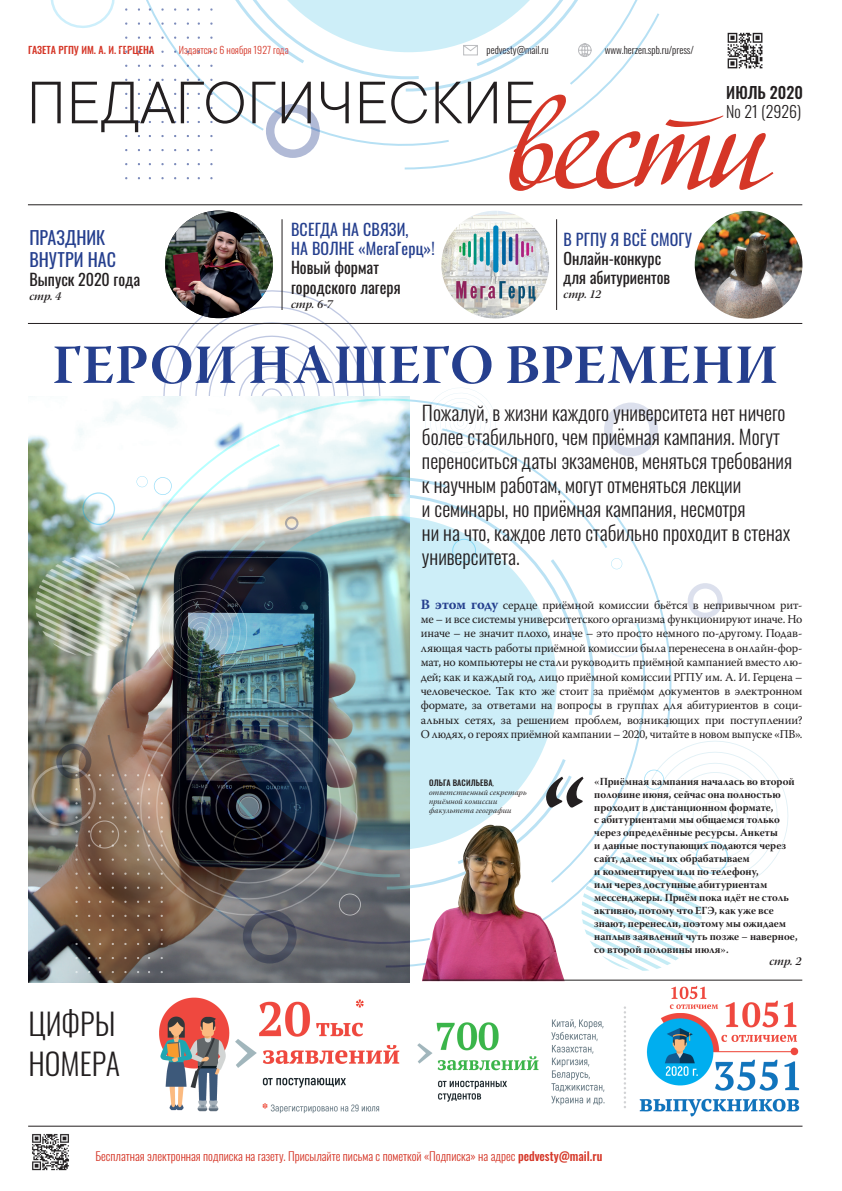
<style>
.page{position:relative;width:842px;height:1191px;background:#fff}
.page>*{position:absolute;margin:0;border:0;box-sizing:border-box;transform-origin:0 0}
.t1{font:120px "Adventure C";letter-spacing:-.05em;color:#d53627}
.t2{font:300 66px "TT Commons";color:#231f20}
.Заголовок_1{font:55px "Warnock Pro Bold Subh";letter-spacing:.015em;color:#253f8e}
.Лид_01{font:300 30px/40px "Oswald";color:#231f20}
.Лид_01-2{font:300 20px/24px "Oswald";color:#231f20}
.Анонс{font:18px/21.6px "Oswald";color:#253f8e}
.Анонс-2{font:16px/19.2px "Oswald";color:#231f20}
.t3{font:16px/19.2px "Oswald";letter-spacing:.01em;color:#253f8e}
.t4{font:300 16px "Oswald";color:#231f20}
.t5{font:500 16px "Oswald";color:#231f20}
.Основной_текст_1{font:12px/14.4px "Warnock Pro";letter-spacing:-.015em;color:#231f20;text-align:justify}
.t6{font:300 12px "Oswald";color:#d53627}
.Анонс-3{font:12px "Warnock Pro Semibold It Subh";color:#231f20}
.Персоналия{font:12px "Warnock Pro Semibold It Subh";color:#231f20}
.Боковой_коммент{font:10.8px/13px "Warnock Pro Bold Subh";color:#231f20}
.t7{font:300 10px "Oswald";color:#231f20}
.t8{font:500 10px "Oswald";color:#d53627}
.t9{font:300 10px "Oswald";color:#d53627}
.Персоналия-2{font:8px/9px "Warnock Pro It Subh";letter-spacing:.015em;color:#231f20}
.s1{font-weight:700;font-size:14px;color:#253f8e}
.s2{font-family:"Oswald";font-weight:500}
.s3{font-weight:500}
</style>
<div class="page">
<img style="left:32px;top:1134px;width:37px;height:37px">
<img style="left:727px;top:32px;width:36px;height:37px">
<hr style="left:28px;top:1125px;width:774px;height:1px;background:#231f20">
<svg style="left:162px;top:289px;width:220px;height:108px"></svg>
<svg style="left:125px;top:0;width:535px;height:170px"></svg>
<svg style="left:50px;top:0;width:88px;height:53px"></svg>
<svg style="left:198px;top:0;width:416px;height:165px"></svg>
<img style="left:28px;top:416px;width:382px;height:566px">
<img style="left:159px;top:997px;width:641px;height:120px">
<svg style="left:437px;top:387px;width:47px;height:10px"></svg>
<svg style="left:82px;top:492px;width:25px;height:33px"></svg>
<svg style="left:688px;top:583px;width:35px;height:35px"></svg>
<img style="left:107px;top:397px;width:565px;height:571px">
<img style="left:35px;top:555px;width:102px;height:101px">
<img style="left:154px;top:583px;width:94px;height:97px">
<img style="left:31px;top:743px;width:96px;height:105px">
<img style="left:165px;top:210px;width:108px;height:108px;border-radius:54px">
<img style="left:441px;top:211px;width:108px;height:107px;border-radius:54px">
<img style="left:695px;top:211px;width:107px;height:108px;border-radius:54px">
<hr style="left:28px;top:204px;width:774px;height:1px;background:#231f20">
<hr style="left:28px;top:323px;width:774px;height:1px;background:#231f20">
<hr style="left:282px;top:219px;width:1px;height:91px;background:#231f20">
<hr style="left:556px;top:219px;width:1px;height:91px;background:#231f20">
<img style="left:422px;top:824px;width:143px;height:157px">
<hr style="left:423px;top:979px;width:379px;height:1px;background:#231f20">
<svg style="left:546px;top:739px;width:243px;height:231px"></svg>
<img style="left:669px;top:985px;width:50px;height:28px">
<div style="left:711px;top:982px;width:10px;height:17px;background:#fff"></div>
<p class="t9" style="left:179px;top:41px;width:111px">Издается с 6 ноября 1927 года</p>
<p class="t8" style="left:28px;top:41px;width:128px">ГАЗЕТА РГПУ ИМ. А. И. ГЕРЦЕНА</p>
<p class="t7" style="left:487px;top:41px;width:63px">pedvesty@mail.ru</p>
<p class="t7" style="left:605px;top:41px;width:91px">www.herzen.spb.ru/press/</p>
<p class="t2" style="left:26px;top:67px;width:512px">ПЕДАГОГИЧЕСКИЕ</p>
<p class="t5" style="left:726px;top:78px;width:78px">ИЮЛЬ 2020</p>
<p class="t1" style="left:507px;top:76px;width:262px">вести</p>
<p class="t4" style="left:726px;top:98px;width:77px">№ 21 (2926)</p>
<p class="Анонс" style="left:29px;top:225px;width:88px">ПРАЗДНИК<br>ВНУТРИ НАС</p>
<p class="Анонс-2" style="left:29px;top:268px;width:113px">Выпуск 2020 года</p>
<p class="Анонс-3" style="left:29px;top:289px;width:34px">стр. 4</p>
<p class="t3" style="left:291px;top:218px;width:145px">ВСЕГДА НА СВЯЗИ,<br>НА ВОЛНЕ «МегаГерц»!</p>
<p class="Анонс-2" style="left:291px;top:257px;width:111px">Новый формат городского лагеря</p>
<p class="Анонс-3" style="left:291px;top:297px;width:43px">стр. 6-7</p>
<p class="t3" style="left:563px;top:228px;width:130px">В РГПУ Я ВСЁ СМОГУ</p>
<p class="Анонс-2" style="left:563px;top:247px;width:108px">Онлайн-конкурс для абитуриентов</p>
<p class="Анонс-3" style="left:563px;top:287px;width:39px">стр. 12</p>
<p class="Заголовок_1" style="left:52px;top:332px;width:727px">ГЕРОИ НАШЕГО ВРЕМЕНИ</p>
<p class="Лид_01-2" style="left:422px;top:399px;width:372px">Пожалуй, в жизни каждого университета нет ничего более стабильного, чем приёмная кампания. Могут переноситься даты экзаменов, меняться требования к научным работам, могут отменяться лекции<br>и семинары, но приёмная кампания, несмотря<br>ни на что, каждое лето стабильно проходит в стенах университета.</p>
<p class="Основной_текст_1" style="left:421px;top:597px;width:383px"><span class="s1">В этом году</span> сердце приёмной комиссии бьётся в непривычном рит&shy;ме – и все системы университетского организма функционируют иначе. Но иначе – не значит плохо, иначе – это просто немного по-другому. Подав&shy;ляющая часть работы приёмной комиссии была перенесена в онлайн-фор&shy;мат, но компьютеры не стали руководить приёмной кампанией вместо лю&shy;дей; как и каждый год, лицо приёмной комиссии РГПУ им. А. И. Герцена – человеческое. Так кто же стоит за приёмом документов в электронном формате, за ответами на вопросы в группах для абитуриентов в соци&shy;альных сетях, за решением проблем, возникающих при поступлении?<br>О людях, о героях приёмной кампании – 2020, читайте в новом выпуске «ПВ».</p>
<p class="Лид_01" style="left:28px;top:1001px;width:93px">ЦИФРЫ<br>НОМЕРА</p>
<p class="Персоналия-2" style="left:429px;top:779px;width:99px"><span class="s2">ОЛЬГА ВАСИЛЬЕВА</span>, ответственный секретарь приёмной комиссии факультета географии</p>
<p class="Боковой_коммент" style="left:594px;top:774px;width:202px">«Приёмная кампания началась во второй половине июня, сейчас она полностью проходит в дистанционном формате,</p>
<p class="Боковой_коммент" style="left:594px;top:813px;width:205px">с абитуриентами мы общаемся только через определённые ресурсы. Анкеты<br>и данные поступающих подаются через сайт, далее мы их обрабатываем<br>и комментируем или по телефону,<br>или через доступные абитуриентам мессенджеры. Приём пока идёт не столь активно, потому что ЕГЭ, как уже все знают, перенесли, поэтому мы ожидаем наплыв заявлений чуть позже – наверное, со второй половины июля».</p>
<p class="Персоналия" style="left:769px;top:953px;width:34px">стр. 2</p>
<p class="t6" style="left:95px;top:1145px;width:508px">Бесплатная электронная подписка на газету. Присылайте письма с пометкой «Подписка» на адрес <span class="s3">pedvesty@mail.ru</span></p>
</div>
